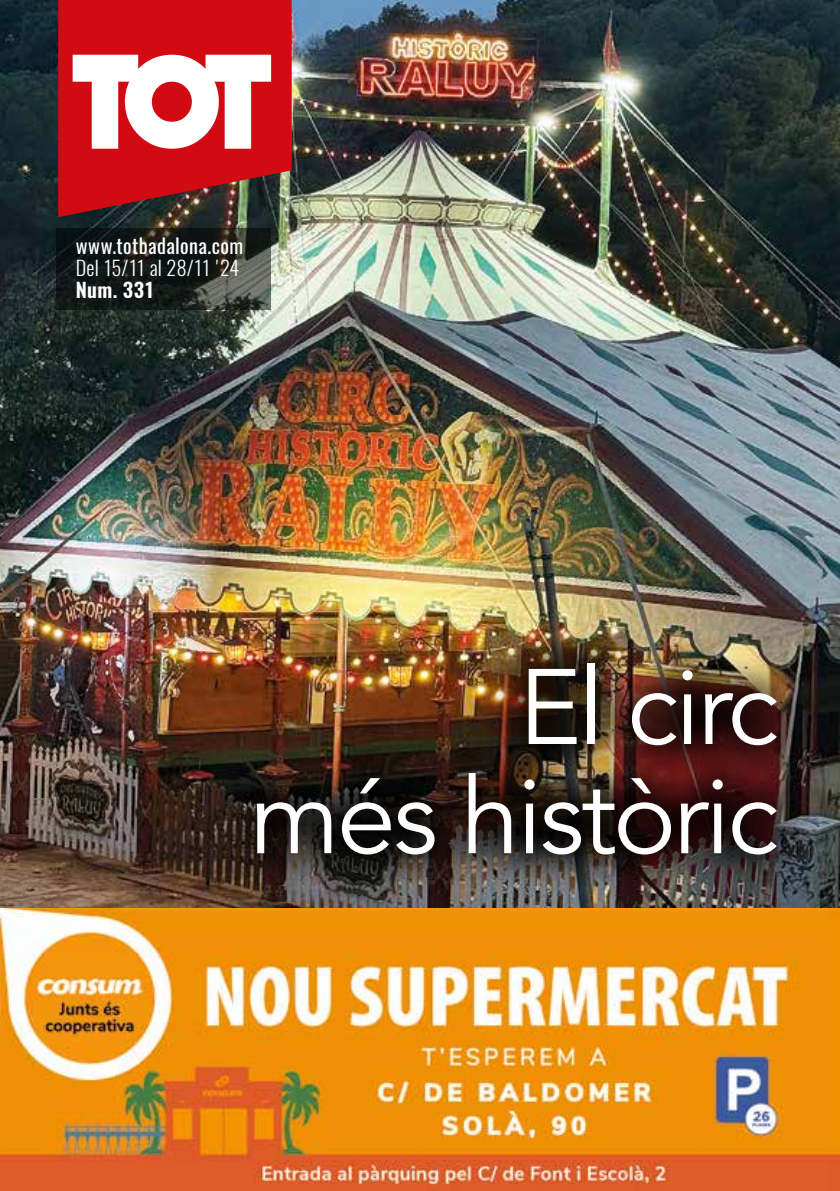
<style>
.page{position:relative;width:840px;height:1191px;background:#fff}
.page>*{position:absolute;margin:0;border:0;box-sizing:border-box;transform-origin:0 0}
.t1{font:106px/109.2px "Avenir LT Std";letter-spacing:-.03em;color:#fff;text-align:right}
.t2{font:20px "Oswald";letter-spacing:.02em;color:#fff}
.t3{font:300 20px "Oswald";letter-spacing:-.005em;color:#fff}
.t4{font:600 20px "Oswald";letter-spacing:.015em;color:#fff}
</style>
<div class="page">
<img style="left:0;top:0;width:839px;height:908px">
<svg style="left:58px;top:0;width:233px;height:217px;background:#b91418"></svg>
<svg style="left:73px;top:55px;width:198px;height:94px"></svg>
<img style="left:217px;top:626px;width:596px;height:266px">
<img style="left:0;top:908px;width:839px;height:283px">
<svg style="left:56px;top:228px;width:214px;height:81px;background:#212623"></svg>
<p class="t2" style="left:76px;top:232px;width:169px">www.totbadalona.com</p>
<p class="t3" style="left:76px;top:255px;width:165px">Del 15/11 al 28/11 '24</p>
<p class="t4" style="left:76px;top:276px;width:80px">Num. 331</p>
<h1 class="t1" style="left:249px;top:656px;width:530px">El circ<br>més històric</h1>
</div>
